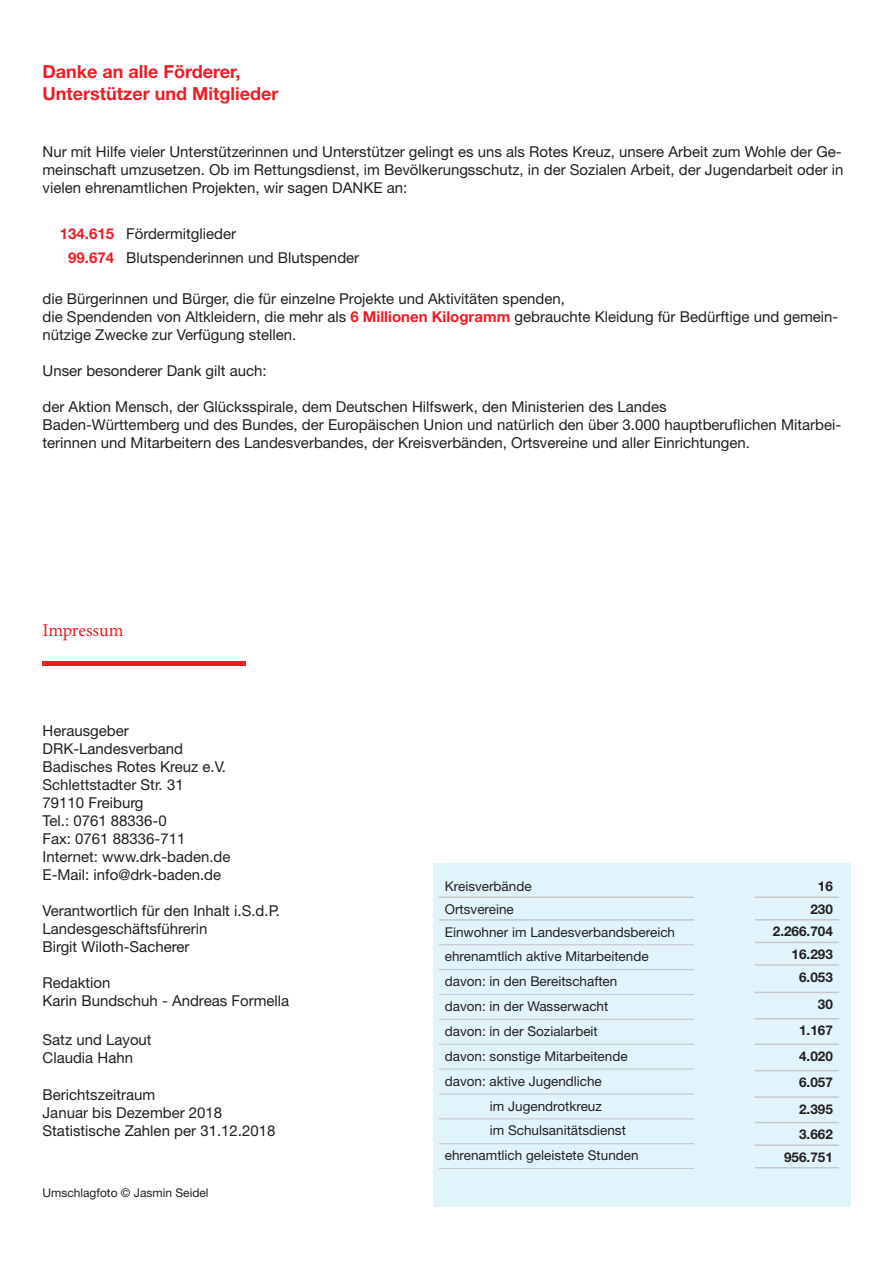
<style>
.page{position:relative;width:893px;height:1263px;background:#fff}
.page>*{position:absolute;margin:0;border:0;box-sizing:border-box;transform-origin:0 0}
.t1{font:700 18px/21.6px "Helvetica Neue";color:#ee1d23}
.t2{font:18px "Minion Pro";letter-spacing:-.01em;color:#ee1d23}
.t3{font:15px/18px "Helvetica Neue";color:#231f20}
.t4{font:13.5px/22.6px "Helvetica Neue";color:#231f20}
.t5{font:700 13.5px/26.1px "Helvetica Neue";color:#231f20;text-align:right}
.t6{font:12px "Helvetica Neue";color:#231f20}
.s1{font-weight:700;color:#ee1d23}
</style>
<div class="page">
<hr style="left:43px;top:662px;width:203px;height:4px;background:#ee1d23">
<div style="left:433px;top:863px;width:417px;height:343px;background:#e1f4fc"></div>
<hr style="left:439px;top:896px;width:255px;height:2px;background:#c7c8ca">
<hr style="left:439px;top:919px;width:255px;height:2px;background:#c7c8ca">
<hr style="left:439px;top:944px;width:255px;height:1px;background:#c7c8ca">
<hr style="left:439px;top:969px;width:255px;height:1px;background:#c7c8ca">
<hr style="left:439px;top:994px;width:255px;height:1px;background:#c7c8ca">
<hr style="left:439px;top:1019px;width:255px;height:1px;background:#c7c8ca">
<hr style="left:439px;top:1044px;width:255px;height:1px;background:#c7c8ca">
<hr style="left:439px;top:1068px;width:255px;height:2px;background:#c7c8ca">
<hr style="left:439px;top:1093px;width:255px;height:1px;background:#c7c8ca">
<hr style="left:439px;top:1118px;width:255px;height:1px;background:#c7c8ca">
<hr style="left:439px;top:1143px;width:255px;height:1px;background:#c7c8ca">
<hr style="left:439px;top:1168px;width:255px;height:1px;background:#c7c8ca">
<hr style="left:755px;top:919px;width:84px;height:1px;background:#c7c8ca">
<hr style="left:755px;top:942px;width:84px;height:1px;background:#c7c8ca">
<hr style="left:755px;top:964px;width:84px;height:2px;background:#c7c8ca">
<hr style="left:755px;top:992px;width:84px;height:1px;background:#c7c8ca">
<hr style="left:755px;top:1018px;width:84px;height:1px;background:#c7c8ca">
<hr style="left:755px;top:1043px;width:84px;height:2px;background:#c7c8ca">
<hr style="left:755px;top:1070px;width:84px;height:1px;background:#c7c8ca">
<hr style="left:755px;top:1096px;width:84px;height:2px;background:#c7c8ca">
<hr style="left:755px;top:1122px;width:84px;height:1px;background:#c7c8ca">
<hr style="left:755px;top:1144px;width:84px;height:2px;background:#c7c8ca">
<hr style="left:755px;top:1167px;width:84px;height:1px;background:#c7c8ca">
<hr style="left:755px;top:896px;width:84px;height:2px;background:#c7c8ca">
<p class="t1" style="left:43px;top:61px;width:237px">Danke an alle Förderer,<br>Unterstützer und Mitglieder</p>
<p class="t3" style="left:43px;top:143px;width:802px;text-align:justify">Nur mit Hilfe vieler Unterstützerinnen und Unterstützer gelingt es uns als Rotes Kreuz, unsere Arbeit zum Wohle der Ge&shy;meinschaft umzusetzen. Ob im Rettungsdienst, im Bevölkerungsschutz, in der Sozialen Arbeit, der Jugendarbeit oder in vielen ehrenamtlichen Projekten, wir sagen DANKE an:</p>
<p class="t3" style="left:68px;top:221px;width:293px;line-height:23.9px;text-indent:-8px"><span class="s1">134.615</span> Fördermitglieder<br><span class="s1">99.674</span> Blutspenderinnen und Blutspender</p>
<p class="t3" style="left:43px;top:290px;width:797px">die Bürgerinnen und Bürger, die für einzelne Projekte und Aktivitäten spenden,<br>die Spendenden von Altkleidern, die mehr als <span class="s1">6 Millionen Kilogramm</span> gebrauchte Kleidung für Bedürftige und gemein&shy;nützige Zwecke zur Verfügung stellen.</p>
<p class="t3" style="left:43px;top:362px;width:226px">Unser besonderer Dank gilt auch:</p>
<p class="t3" style="left:43px;top:398px;width:800px">der Aktion Mensch, der Glücksspirale, dem Deutschen Hilfswerk, den Ministerien des Landes<br>Baden-Württemberg und des Bundes, der Europäischen Union und natürlich den über 3.000 hauptberuflichen Mitarbei&shy;terinnen und Mitarbeitern des Landesverbandes, der Kreisverbänden, Ortsvereine und aller Einrichtungen.</p>
<p class="t2" style="left:43px;top:618px;width:82px">Impressum</p>
<p class="t3" style="left:43px;top:721px;width:190px">Herausgeber<br>DRK-Landesverband<br>Badisches Rotes Kreuz e.V.<br>Schlettstadter Str. 31<br>79110 Freiburg<br>Tel.: 0761 88336-0<br>Fax: 0761 88336-711<br>Internet: www.drk-baden.de<br>E-Mail: info@drk-baden.de</p>
<p class="t3" style="left:43px;top:901px;width:239px">Verantwortlich für den Inhalt i.S.d.P.<br>Landesgeschäftsführerin<br>Birgit Wiloth-Sacherer</p>
<p class="t3" style="left:43px;top:973px;width:248px">Redaktion<br>Karin Bundschuh - Andreas Formella</p>
<p class="t3" style="left:43px;top:1031px;width:111px">Satz und Layout<br>Claudia Hahn</p>
<p class="t3" style="left:43px;top:1085px;width:234px">Berichtszeitraum<br>Januar bis Dezember 2018<br>Statistische Zahlen per 31.12.2018</p>
<p class="t6" style="left:43px;top:1185px;width:168px">Umschlagfoto © Jasmin Seidel</p>
<p class="t4" style="left:445px;top:875px;width:232px">Kreisverbände<br>Ortsvereine<br>Einwohner im Landesverbandsbereich</p>
<p class="t4" style="left:445px;top:945px;width:205px">ehrenamtlich aktive Mitarbeitende</p>
<p class="t4" style="left:445px;top:970px;width:174px">davon: in den Bereitschaften</p>
<p class="t4" style="left:445px;top:995px;width:165px">davon: in der Wasserwacht</p>
<p class="t4" style="left:445px;top:1020px;width:154px">davon: in der Sozialarbeit</p>
<p class="t4" style="left:445px;top:1044px;width:184px">davon: sonstige Mitarbeitende</p>
<p class="t4" style="left:445px;top:1069px;width:159px">davon: aktive Jugendliche</p>
<p class="t4" style="left:490px;top:1094px;width:114px">im Jugendrotkreuz</p>
<p class="t4" style="left:490px;top:1119px;width:138px">im Schulsanitätsdienst</p>
<p class="t4" style="left:445px;top:1144px;width:195px">ehrenamtlich geleistete Stunden</p>
<p class="t5" style="left:773px;top:875px;width:62px;line-height:22.6px">16<br>230<br>2.266.704<br>16.293<br>6.053</p>
<p class="t5" style="left:799px;top:991px;width:35px;text-align:justify;text-indent:19px">30<br>1.167<br>4.020<br>6.057<br>2.395<br>3.662</p>
<p class="t5" style="left:784px;top:1143px;width:50px">956.751</p>
</div>
